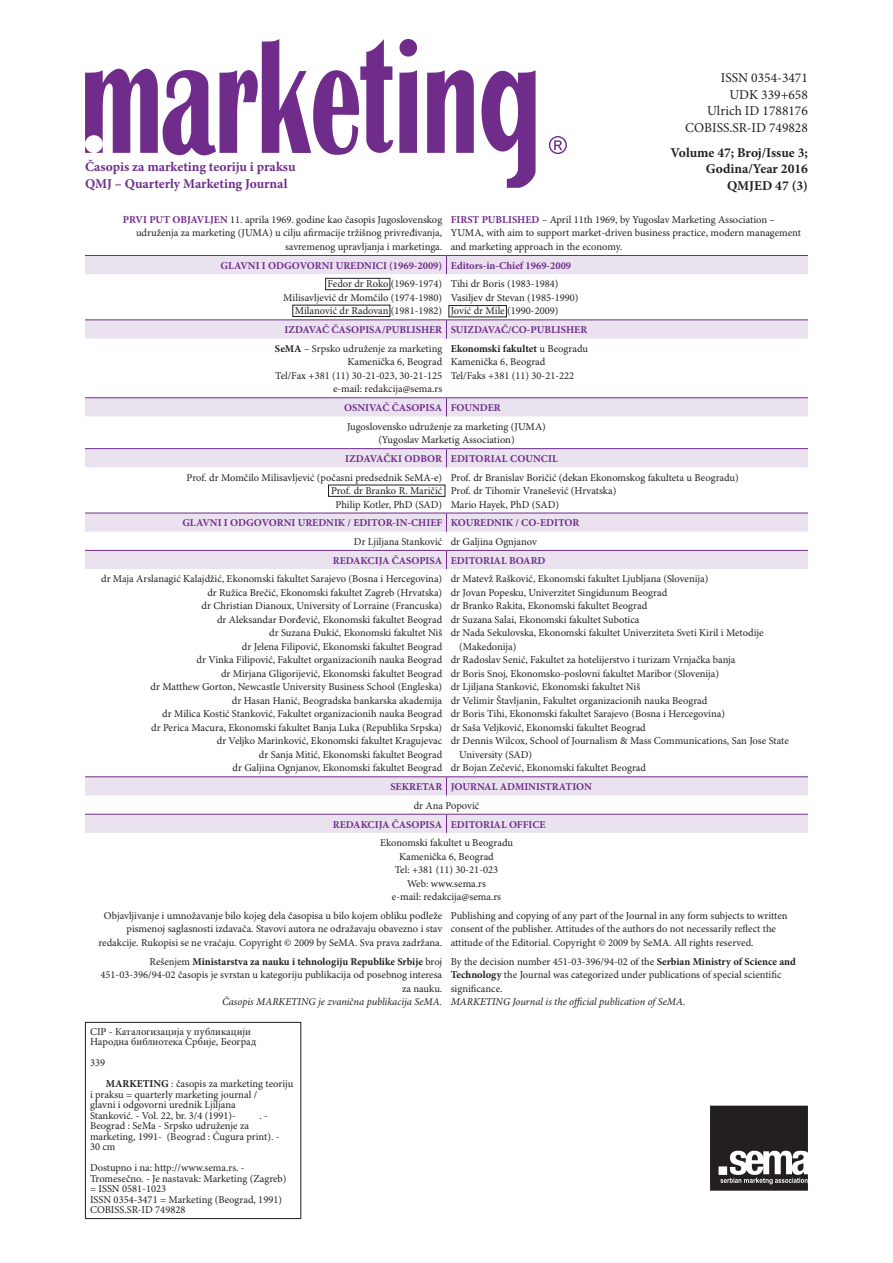
<style>
.page{position:relative;width:893px;height:1263px;background:#fff}
.page>*{position:absolute;margin:0;border:0;box-sizing:border-box;transform-origin:0 0}
.t1{font:700 13.5px/16.5px "Minion Pro";color:#702c8b}
.t2{font:13.5px/16.5px "Minion Pro";color:#231f20;text-align:right}
.t3{font:700 13.5px/16.5px "Minion Pro";color:#231f20;text-align:right}
.t4{font:10.5px/13.5px "Minion Pro";color:#231f20}
.t5{font:700 10.5px/18.8px "Minion Pro";color:#702c8b}
.t6{font:italic 10.5px "Minion Pro";letter-spacing:-.005em;color:#231f20}
.s1{font-weight:700;color:#702c8b}
.s2{color:#231f20}
.s3{font-weight:400;color:#231f20}
.s4{font-weight:700}
</style>
<div class="page">
<svg style="left:85px;top:256px;width:723px;height:577px"></svg>
<hr style="left:85px;top:255px;width:361px;height:1px;background:#702c8b">
<svg style="left:446px;top:256px;width:1px;height:18px"></svg>
<hr style="left:446px;top:255px;width:362px;height:1px;background:#702c8b">
<hr style="left:85px;top:319px;width:361px;height:1px;background:#702c8b">
<svg style="left:446px;top:320px;width:1px;height:19px"></svg>
<hr style="left:446px;top:319px;width:362px;height:1px;background:#702c8b">
<hr style="left:85px;top:397px;width:361px;height:1px;background:#702c8b">
<svg style="left:446px;top:398px;width:1px;height:18px"></svg>
<hr style="left:446px;top:397px;width:362px;height:1px;background:#702c8b">
<hr style="left:85px;top:448px;width:361px;height:1px;background:#702c8b">
<svg style="left:446px;top:449px;width:1px;height:18px"></svg>
<hr style="left:446px;top:448px;width:362px;height:1px;background:#702c8b">
<hr style="left:85px;top:513px;width:361px;height:1px;background:#702c8b">
<svg style="left:446px;top:514px;width:1px;height:18px"></svg>
<hr style="left:446px;top:513px;width:362px;height:1px;background:#702c8b">
<hr style="left:85px;top:550px;width:361px;height:1px;background:#702c8b">
<svg style="left:446px;top:551px;width:1px;height:18px"></svg>
<hr style="left:446px;top:550px;width:362px;height:1px;background:#702c8b">
<hr style="left:85px;top:776px;width:361px;height:1px;background:#702c8b">
<svg style="left:446px;top:777px;width:1px;height:18px"></svg>
<hr style="left:446px;top:776px;width:362px;height:1px;background:#702c8b">
<hr style="left:85px;top:814px;width:361px;height:1px;background:#702c8b">
<svg style="left:446px;top:815px;width:1px;height:18px"></svg>
<hr style="left:446px;top:814px;width:362px;height:1px;background:#702c8b">
<svg style="left:85px;top:39px;width:451px;height:149px"></svg>
<svg style="left:549px;top:136px;width:18px;height:18px"></svg>
<svg style="left:710px;top:1106px;width:98px;height:85px"></svg>
<div style="left:85px;top:1022px;width:216px;height:197px;border:1px solid #231f20"></div>
<div style="left:325px;top:278px;width:65px;height:12px;border:1px solid #231f20"></div>
<div style="left:293px;top:305px;width:97px;height:12px;border:1px solid #231f20"></div>
<div style="left:328px;top:485px;width:117px;height:12px;border:1px solid #231f20"></div>
<div style="left:449px;top:305px;width:58px;height:12px;border:1px solid #231f20"></div>
<p class="t1" style="left:85px;top:159px;width:212px">Časopis za marketing teoriju i praksu<br>QMJ – Quarterly Marketing Journal</p>
<p class="t2" style="left:685px;top:70px;width:124px">ISSN 0354-3471<br>UDK 339+658<br>Ulrich ID 1788176<br>COBISS.SR-ID 749828</p>
<p class="t3" style="left:671px;top:145px;width:139px">Volume 47; Broj/Issue 3;<br>Godina/Year 2016<br>QMJED 47 (3)</p>
<p class="t4" style="left:123px;top:213px;width:321px;text-align:right"><span class="s1">PRVI PUT OBJAVLJEN</span> 11. aprila 1969. godine kao časopis Jugoslovenskog udruženja za marketing (JUMA) u cilju afirmacije tržišnog privređivanja, savremenog upravljanja i marketinga.</p>
<p class="t4" style="left:451px;top:213px;width:352px"><span class="s1">FIRST PUBLISHED</span> – April 11th 1969, by Yugoslav Marketing Association –<br>YUMA, with aim to support market-driven business practice, modern management and marketing approach in the economy.</p>
<p class="t5" style="left:220px;top:256px;width:352px">GLAVNI I ODGOVORNI UREDNICI (1969-2009) Editors-in-Chief 1969-2009</p>
<p class="t4" style="left:283px;top:278px;width:160px;text-align:right">Fedor dr Roko (1969-1974)<br>Milisavljević dr Momčilo (1974-1980)<br>Milanović dr Radovan (1981-1982)</p>
<p class="t4" style="left:451px;top:278px;width:129px">Tihi dr Boris (1983-1984)<br>Vasiljev dr Stevan (1985-1990)<br>Jović dr Mile (1990-2009)</p>
<p class="t5" style="left:275px;top:321px;width:314px;text-indent:10px">IZDAVAČ ČASOPISA/PUBLISHER SUIZDAVAČ/CO-PUBLISHER<br><span class="s2">SeMA</span> <span class="s3">– Srpsko udruženje za marketing</span></p>
<p class="t4" style="left:275px;top:356px;width:168px;text-align:right">Kamenička 6, Beograd<br>Tel/Fax +381 (11) 30-21-023, 30-21-125 e-mail: redakcija@sema.rs</p>
<p class="t4" style="left:451px;top:342px;width:139px"><span class="s4">Ekonomski fakultet</span> u Beogradu<br>Kamenička 6, Beograd<br>Tel/Faks +381 (11) 30-21-222</p>
<p class="t5" style="left:344px;top:399px;width:158px">OSNIVAČ ČASOPISA FOUNDER</p>
<p class="t4" style="left:347px;top:420px;width:200px;text-align:center">Jugoslovensko udruženje za marketing (JUMA) (Yugoslav Marketig Association)</p>
<p class="t5" style="left:345px;top:450px;width:214px">IZDAVAČKI ODBOR EDITORIAL COUNCIL</p>
<p class="t4" style="left:187px;top:471px;width:257px;text-align:right">Prof. dr Momčilo Milisavljević (počasni predsednik SeMA-e)<br>Prof. dr Branko R. Maričić<br>Philip Kotler, PhD (SAD)</p>
<p class="t4" style="left:451px;top:471px;width:290px">Prof. dr Branislav Boričić (dekan Ekonomskog fakulteta u Beogradu)<br>Prof. dr Tihomir Vranešević (Hrvatska)<br>Mario Hayek, PhD (SAD)</p>
<p class="t5" style="left:182px;top:514px;width:399px">GLAVNI I ODGOVORNI UREDNIK / EDITOR-IN-CHIEF KOUREDNIK / CO-EDITOR</p>
<p class="t4" style="left:354px;top:535px;width:184px">Dr Ljiljana Stanković dr Galjina Ognjanov</p>
<p class="t5" style="left:333px;top:551px;width:214px">REDAKCIJA ČASOPISA EDITORIAL BOARD</p>
<p class="t4" style="left:101px;top:573px;width:343px;text-align:right">dr Maja Arslanagić Kalajdžić, Ekonomski fakultet Sarajevo (Bosna i Hercegovina) dr Ružica Brečić, Ekonomski fakultet Zagreb (Hrvatska)<br>dr Christian Dianoux, University of Lorraine (Francuska)<br>dr Aleksandar Đorđević, Ekonomski fakultet Beograd<br>dr Suzana Đukić, Ekonomski fakultet Niš<br>dr Jelena Filipović, Ekonomski fakultet Beograd<br>dr Vinka Filipović, Fakultet organizacionih nauka Beograd<br>dr Mirjana Gligorijević, Ekonomski fakultet Beograd<br>dr Matthew Gorton, Newcastle University Business School (Engleska)<br>dr Hasan Hanić, Beogradska bankarska akademija<br>dr Milica Kostić Stanković, Fakultet organizacionih nauka Beograd<br>dr Perica Macura, Ekonomski fakultet Banja Luka (Republika Srpska)<br>dr Veljko Marinković, Ekonomski fakultet Kragujevac<br>dr Sanja Mitić, Ekonomski fakultet Beograd<br>dr Galjina Ognjanov, Ekonomski fakultet Beograd</p>
<p class="t4" style="left:451px;top:573px;width:259px">dr Matevž Rašković, Ekonomski fakultet Ljubljana (Slovenija)</p>
<p class="t4" style="left:451px;top:586px;width:218px">dr Jovan Popesku, Univerzitet Singidunum Beograd</p>
<p class="t4" style="left:451px;top:600px;width:198px">dr Branko Rakita, Ekonomski fakultet Beograd</p>
<p class="t4" style="left:451px;top:613px;width:190px">dr Suzana Salai, Ekonomski fakultet Subotica</p>
<p class="t4" style="left:451px;top:627px;width:314px">dr Nada Sekulovska, Ekonomski fakultet Univerziteta Sveti Kiril i Metodije</p>
<p class="t4" style="left:459px;top:640px;width:59px">(Makedonija)</p>
<p class="t4" style="left:451px;top:654px;width:286px">dr Radoslav Senić, Fakultet za hotelijerstvo i turizam Vrnjačka banja</p>
<p class="t4" style="left:451px;top:667px;width:270px">dr Boris Snoj, Ekonomsko-poslovni fakultet Maribor (Slovenija)</p>
<p class="t4" style="left:451px;top:681px;width:191px">dr Ljiljana Stanković, Ekonomski fakultet Niš</p>
<p class="t4" style="left:451px;top:694px;width:258px">dr Velimir Štavljanin, Fakultet organizacionih nauka Beograd</p>
<p class="t4" style="left:451px;top:708px;width:276px">dr Boris Tihi, Ekonomski fakultet Sarajevo (Bosna i Hercegovina)</p>
<p class="t4" style="left:451px;top:721px;width:197px">dr Saša Veljković, Ekonomski fakultet Beograd</p>
<p class="t4" style="left:451px;top:735px;width:340px">dr Dennis Wilcox, School of Journalism &amp; Mass Communications, San Jose State</p>
<p class="t4" style="left:459px;top:748px;width:74px">University (SAD)</p>
<p class="t4" style="left:451px;top:762px;width:197px">dr Bojan Zečević, Ekonomski fakultet Beograd</p>
<p class="t5" style="left:390px;top:778px;width:203px">SEKRETAR JOURNAL ADMINISTRATION</p>
<p class="t4" style="left:414px;top:799px;width:67px">dr Ana Popović</p>
<p class="t5" style="left:333px;top:815px;width:214px">REDAKCIJA ČASOPISA EDITORIAL OFFICE</p>
<p class="t4" style="left:380px;top:836px;width:134px;text-align:center">Ekonomski fakultet u Beogradu<br>Kamenička 6, Beograd<br>Tel: +381 (11) 30-21-023<br>Web: www.sema.rs<br>e-mail: redakcija@sema.rs</p>
<p class="t4" style="left:98px;top:909px;width:345px;text-align:right">Objavljivanje i umnožavanje bilo kojeg dela časopisa u bilo kojem obliku podleže pismenoj saglasnosti izdavača. Stavovi autora ne odražavaju obavezno i stav redakcije. Rukopisi se ne vraćaju. Copyright © 2009 by SeMA. Sva prava zadržana.</p>
<p class="t4" style="left:451px;top:909px;width:338px">Publishing and copying of any part of the Journal in any form subjects to written consent of the publisher. Attitudes of the authors do not necessarily reflect the attitude of the Editorial. Copyright © 2009 by SeMA. All rights reserved.</p>
<p class="t4" style="left:101px;top:955px;width:343px;text-align:right">Rešenjem <span class="s4">Ministarstva za nauku i tehnologiju Republike Srbije</span> broj<br>451-03-396/94-02 časopis je svrstan u kategoriju publikacija od posebnog interesa za nauku.</p>
<p class="t6" style="left:222px;top:995px;width:222px">Časopis MARKETING je zvanična publikacija SeMA.</p>
<p class="t4" style="left:451px;top:955px;width:347px">By the decision number 451-03-396/94-02 of the <span class="s4">Serbian Ministry of Science and<br>Technology</span> the Journal was categorized under publications of special scientific significance.</p>
<p class="t6" style="left:451px;top:995px;width:236px">MARKETING Journal is the official publication of SeMA.</p>
<p class="t4" style="left:90px;top:1026px;width:168px;line-height:10.5px">CIP - Каталогизација у публикацији<br>Народна библиотека Србије, Београд</p>
<p class="t4" style="left:90px;top:1056px;width:17px">339</p>
<p class="t4" style="left:90px;top:1079px;width:205px;line-height:10.5px;text-indent:16px"><span class="s4">MARKETING</span> : časopis za marketing teoriju i praksu = quarterly marketing journal /<br>glavni i odgovorni urednik Ljiljana<br>Stanković. - Vol. 22, br. 3/4 (1991)-</p>
<p class="t4" style="left:259px;top:1109px;width:10px">. -</p>
<p class="t4" style="left:90px;top:1121px;width:191px;line-height:10.5px">Beograd : SeMa - Srpsko udruženje za marketing, 1991- (Beograd : Čugura print). -<br>30 cm</p>
<p class="t4" style="left:90px;top:1163px;width:198px;line-height:10.5px">Dostupno i na: http://www.sema.rs. - Tromesečno. - Je nastavak: Marketing (Zagreb) = ISSN 0581-1023<br>ISSN 0354-3471 = Marketing (Beograd, 1991)<br>COBISS.SR-ID 749828</p>
</div>
